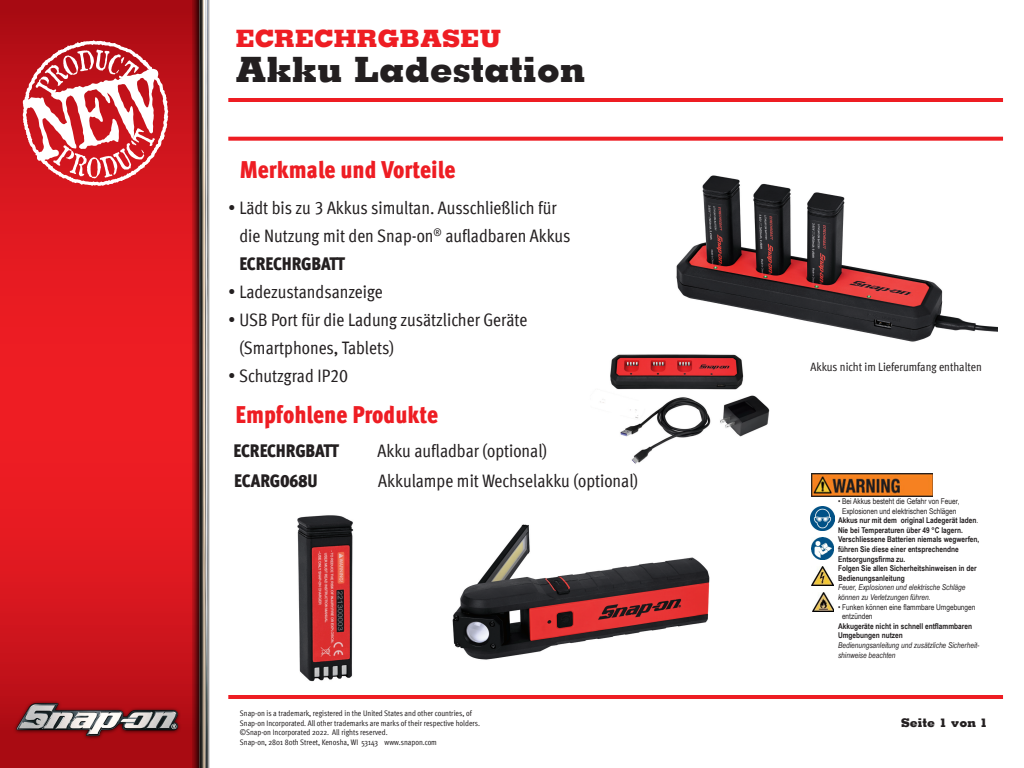
<style>
.page{position:relative;width:1024px;height:768px;background:#fff}
.page>*{position:absolute;margin:0;border:0;box-sizing:border-box;transform-origin:0 0}
.t1{font:800 35px "Memphis LT";color:#231f20}
.t2{font:24px "Meta Cond Black LF";color:#ee1d23}
.t3{font:800 24px "Memphis LT";color:#ee1d23}
.t4{font:18px/28px "Meta Cond Book LF";color:#231f20}
.t5{font:18px "Meta Cond Black LF";letter-spacing:-.01em;color:#231f20}
.t6{font:12px "Meta Cond Book LF";color:#231f20}
.t7{font:800 12px "Memphis LT";color:#231f20}
.t8{font:700 8px/9.6px "Arial Narrow";color:#231f20}
.t9{font:8px/9.6px "Meta Cond";color:#231f20}
.t10{font:italic 8px/9.6px "Arial Narrow";color:#231f20}
.t11{font:8px/9.6px "Arial Narrow";color:#231f20;text-align:center}
.s1{font-family:"Meta Cond Black LF"}
.s2{font-weight:400}
</style>
<div class="page">
<svg style="left:0;top:0;width:192px;height:643px;background:#de191f"></svg>
<svg style="left:21px;top:39px;width:149px;height:149px"></svg>
<img style="left:0;top:643px;width:192px;height:125px">
<svg style="left:192px;top:0;width:2px;height:768px;background:#b31218"></svg>
<img style="left:194px;top:0;width:16px;height:768px">
<hr style="left:228px;top:695px;width:775px;height:4px;background:#ee1d23">
<svg style="left:228px;top:137px;width:775px;height:4px;background:#ef2e34"></svg>
<hr style="left:228px;top:98px;width:775px;height:4px;background:#ee1d23">
<img style="left:297px;top:515px;width:57px;height:167px">
<img style="left:676px;top:175px;width:321px;height:167px">
<img style="left:600px;top:333px;width:181px;height:131px">
<img style="left:452px;top:524px;width:258px;height:136px">
<img style="left:810px;top:507px;width:24px;height:23px">
<img style="left:812px;top:538px;width:21px;height:21px">
<img style="left:812px;top:567px;width:21px;height:18px">
<img style="left:812px;top:593px;width:22px;height:18px">
<img style="left:812px;top:474px;width:121px;height:22px">
<p class="t3" style="left:235px;top:23px;width:268px">ECRECHRGBASEU</p>
<p class="t1" style="left:235px;top:47px;width:351px">Akku Ladestation</p>
<p class="t2" style="left:240px;top:156px;width:217px">Merkmale und Vorteile</p>
<p class="t4" style="left:239px;top:194px;width:333px;text-indent:-11px">• Lädt bis zu 3 Akkus simultan. Ausschließlich für die Nutzung mit den Snap-on<sup>®</sup> aufladbaren Akkus<br><span class="s1">ECRECHRGBATT</span></p>
<p class="t4" style="left:228px;top:278px;width:156px">• Ladezustandsanzeige</p>
<p class="t4" style="left:239px;top:306px;width:289px;text-indent:-11px">• USB Port für die Ladung zusätzlicher Geräte (Smartphones, Tablets)</p>
<p class="t4" style="left:228px;top:362px;width:121px">• Schutzgrad IP20</p>
<p class="t2" style="left:235px;top:400px;width:204px">Empfohlene Produkte</p>
<p class="t5" style="left:234px;top:440px;width:107px">ECRECHRGBATT</p>
<p class="t4" style="left:378px;top:437px;width:171px">Akku aufladbar (optional)</p>
<p class="t5" style="left:234px;top:470px;width:85px">ECARG068U</p>
<p class="t4" style="left:378px;top:467px;width:261px">Akkulampe mit Wechselakku (optional)</p>
<p class="t9" style="left:240px;top:708px;width:242px">Snap-on is a trademark, registered in the United States and other countries, of<br>Snap-on Incorporated. All other trademarks are marks of their respective holders. ©Snap-on Incorporated 2022. All rights reserved.</p>
<p class="t9" style="left:240px;top:737px;width:199px">Snap-on, 2801 80th Street, Kenosha, WI 53143 www.snapon.com</p>
<p class="t6" style="left:810px;top:360px;width:173px">Akkus nicht im Lieferumfang enthalten</p>
<p class="t11" style="left:838px;top:496px;width:123px">• Bei Akkus besteht die Gefahr von Feuer,<br>Explosionen und elektrischen Schlägen</p>
<p class="t8" style="left:838px;top:515px;width:142px">Akkus nur mit dem original Ladegerät laden<span class="s2">.</span></p>
<p class="t8" style="left:838px;top:525px;width:126px">Nie bei Temperaturen über 49 °C lagern.</p>
<p class="t8" style="left:838px;top:534px;width:143px">Verschliessene Batterien niemals wegwerfen, führen Sie diese einer entsprechendne<br>Entsorgungsfirma zu.</p>
<p class="t8" style="left:838px;top:563px;width:140px">Folgen Sie allen Sicherheitshinweisen in der<br>Bedienungsanleitung</p>
<p class="t10" style="left:838px;top:583px;width:129px">Feuer, Explosionen und elektrische Schläge können zu Verletzungen führen.</p>
<p class="t11" style="left:842px;top:602px;width:135px;text-align:left;text-indent:-4px">• Funken können eine flammbare Umgebungen entzünden</p>
<p class="t8" style="left:838px;top:621px;width:136px">Akkugeräte nicht in schnell entflammbaren<br>Umgebungen nutzen</p>
<p class="t10" style="left:838px;top:640px;width:143px">Bedienungsanleitung und zusätzliche Sicherheit&shy;shinweise beachten</p>
<p class="t7" style="left:901px;top:715px;width:88px">Seite 1 von 1</p>
</div>
